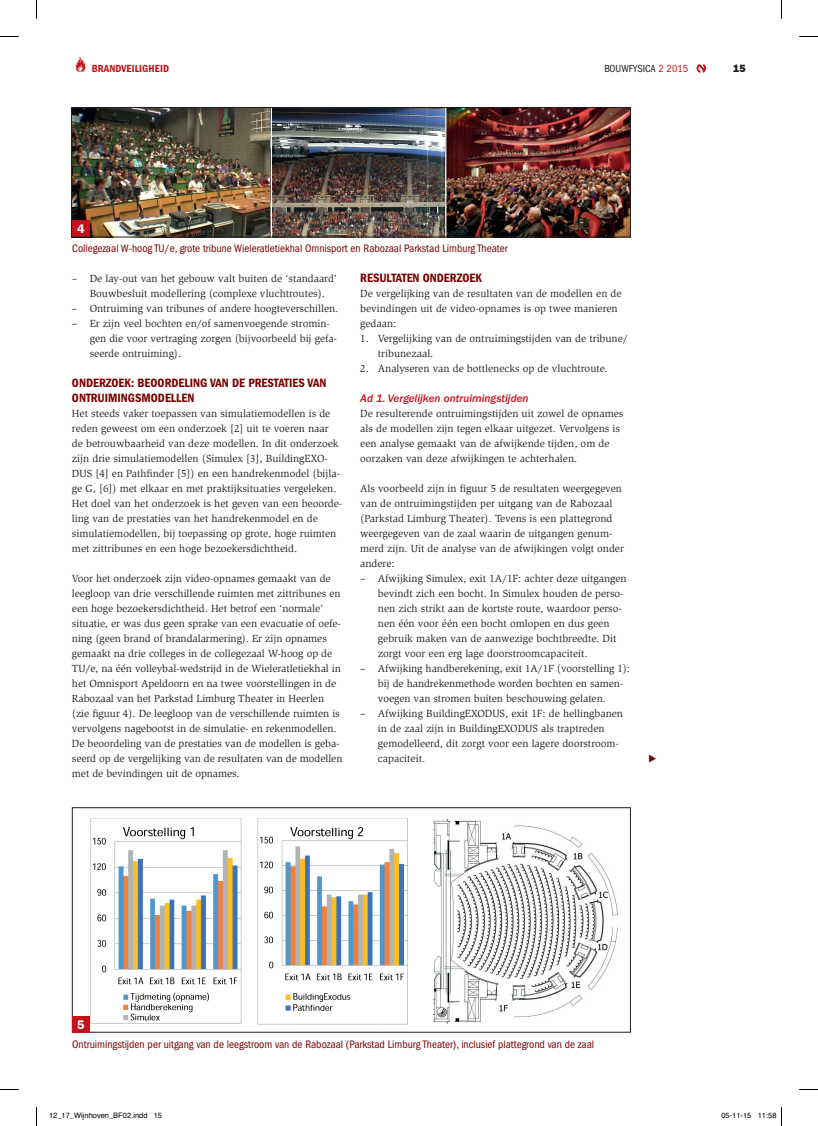
<style>
.page{position:relative;width:818px;height:1126px;background:#fff}
.page>*{position:absolute;margin:0;border:0;box-sizing:border-box;transform-origin:0 0}
.t1{font:12.5px/15px "ITC Franklin Gothic Std Dm Cd";color:#790100}
.t2{font:600 12.5px "ITC Franklin Gothic Std";color:#fff}
.t3{font:condensed 11.25px "ITC Franklin Gothic Std";color:#790100}
.t4{font:11.25px "ITC Franklin Gothic Std Med It";color:#c4121a}
.t5{font:10.62px/15px "Slimbach Std";color:#231f20}
.t6{font:10.62px "ITC Franklin Gothic Std Dm Cd";letter-spacing:.01em;color:#c4121a}
.t7{font:condensed 10.62px "ITC Franklin Gothic Std";color:#231f20}
.t8{font:10.62px "ITC Franklin Gothic Std Hvy";color:#231f20}
.t9{font:7.5px "Helvetica";color:#000}
.s1{color:#c4121a}
</style>
<div class="page">
<svg style="left:696px;top:64px;width:11px;height:9px"></svg>
<div style="left:72px;top:807px;width:558px;height:225px;border:1px solid #231f20"></div>
<img style="left:73px;top:109px;width:197px;height:126px">
<img style="left:272px;top:109px;width:356px;height:126px">
<img style="left:90px;top:818px;width:152px;height:206px">
<img style="left:257px;top:818px;width:151px;height:206px">
<img style="left:433px;top:819px;width:185px;height:205px">
<div style="left:72px;top:220px;width:18px;height:17px;background:#c4121a"></div>
<div style="left:72px;top:1015px;width:18px;height:17px;background:#c4121a"></div>
<hr style="left:445px;top:102px;width:1px;height:138px;background:#fff">
<div style="left:71px;top:107px;width:559px;height:130px;border:1px solid #231f20"></div>
<svg style="left:0;top:36px;width:19px;height:1px"></svg>
<svg style="left:799px;top:36px;width:18px;height:1px"></svg>
<svg style="left:0;top:1089px;width:19px;height:1px"></svg>
<svg style="left:799px;top:1089px;width:18px;height:1px"></svg>
<svg style="left:36px;top:0;width:1px;height:19px"></svg>
<svg style="left:36px;top:1107px;width:1px;height:18px"></svg>
<p class="t6" style="left:72px;top:62px;width:98px">• BRANDVEILIGHEID</p>
<p class="t7" style="left:604px;top:62px;width:85px">BOUWFYSICA <span class="s1">2 2015</span></p>
<p class="t8" style="left:732px;top:62px;width:14px">15</p>
<p class="t2" style="left:77px;top:221px;width:9px">4</p>
<p class="t3" style="left:72px;top:242px;width:436px">Collegezaal W-hoog TU/e, grote tribune Wieleratletiekhal Omnisport en Rabozaal Parkstad Limburg Theater</p>
<p class="t5" style="left:72px;top:271px;width:266px;text-align:center">– De lay-out van het gebouw valt buiten de ‘standaard’<br>Bouwbesluit modellering (complexe vluchtroutes).</p>
<p class="t5" style="left:72px;top:301px;width:268px">– Ontruiming van tribunes of andere hoogteverschillen.</p>
<p class="t5" style="left:90px;top:316px;width:249px;text-indent:-18px">– Er zijn veel bochten en/of samenvoegende stromin&shy;gen die voor vertraging zorgen (bijvoorbeeld bij gefa&shy;seerde ontruiming).</p>
<p class="t1" style="left:72px;top:375px;width:256px">ONDERZOEK: BEOORDELING VAN DE PRESTATIES VAN<br>ONTRUIMINGSMODELLEN</p>
<p class="t5" style="left:72px;top:406px;width:271px">Het steeds vaker toepassen van simulatiemodellen is de reden geweest om een onderzoek [2] uit te voeren naar de betrouwbaarheid van deze modellen. In dit onderzoek zijn drie simulatiemodellen (Simulex [3], BuildingEXO-DUS [4] en Pathfinder [5]) en een handrekenmodel (bijla&shy;ge G, [6]) met elkaar en met praktijksituaties vergeleken.<br>Het doel van het onderzoek is het geven van een beoorde&shy;ling van de prestaties van het handrekenmodel en de simulatiemodellen, bij toepassing op grote, hoge ruimten met zittribunes en een hoge bezoekersdichtheid.</p>
<p class="t5" style="left:72px;top:571px;width:272px">Voor het onderzoek zijn video-opnames gemaakt van de leegloop van drie verschillende ruimten met zittribunes en een hoge bezoekersdichtheid. Het betrof een ‘normale’ situatie, er was dus geen sprake van een evacuatie of oefe&shy;ning (geen brand of brandalarmering). Er zijn opnames gemaakt na drie colleges in de collegezaal W-hoog op de TU/e, na één volleybal-wedstrijd in de Wieleratletiekhal in het Omnisport Apeldoorn en na twee voorstellingen in de Rabozaal van het Parkstad Limburg Theater in Heerlen (zie figuur 4). De leegloop van de verschillende ruimten is vervolgens nagebootst in de simulatie- en rekenmodellen.<br>De beoordeling van de prestaties van de modellen is geba&shy;seerd op de vergelijking van de resultaten van de modellen met de bevindingen uit de opnames.</p>
<p class="t1" style="left:360px;top:270px;width:123px">RESULTATEN ONDERZOEK</p>
<p class="t5" style="left:360px;top:286px;width:263px">De vergelijking van de resultaten van de modellen en de bevindingen uit de video-opnames is op twee manieren gedaan:</p>
<p class="t5" style="left:378px;top:331px;width:251px;text-indent:-18px">1. Vergelijking van de ontruimingstijden van de tribune/ tribunezaal.</p>
<p class="t5" style="left:360px;top:361px;width:249px">2. Analyseren van de bottlenecks op de vluchtroute.</p>
<p class="t4" style="left:360px;top:392px;width:170px">Ad 1. Vergelijken ontruimingstijden</p>
<p class="t5" style="left:360px;top:406px;width:264px">De resulterende ontruimingstijden uit zowel de opnames als de modellen zijn tegen elkaar uitgezet. Vervolgens is een analyse gemaakt van de afwijkende tijden, om de oorzaken van deze afwijkingen te achterhalen.</p>
<p class="t5" style="left:360px;top:481px;width:265px">Als voorbeeld zijn in figuur 5 de resultaten weergegeven van de ontruimingstijden per uitgang van de Rabozaal (Parkstad Limburg Theater). Tevens is een plattegrond weergegeven van de zaal waarin de uitgangen genum&shy;merd zijn. Uit de analyse van de afwijkingen volgt onder andere:</p>
<p class="t5" style="left:378px;top:571px;width:250px;text-indent:-18px">– Afwijking Simulex, exit 1A/1F: achter deze uitgangen bevindt zich een bocht. In Simulex houden de perso&shy;nen zich strikt aan de kortste route, waardoor perso&shy;nen één voor één een bocht omlopen en dus geen gebruik maken van de aanwezige bochtbreedte. Dit zorgt voor een erg lage doorstroomcapaciteit.</p>
<p class="t5" style="left:378px;top:661px;width:253px;text-indent:-18px">– Afwijking handberekening, exit 1A/1F (voorstelling 1): bij de handrekenmethode worden bochten en samen&shy;voegen van stromen buiten beschouwing gelaten.</p>
<p class="t5" style="left:378px;top:706px;width:246px;text-indent:-18px">– Afwijking BuildingEXODUS, exit 1F: de hellingbanen in de zaal zijn in BuildingEXODUS als traptreden gemodelleerd, dit zorgt voor een lagere doorstroom&shy;capaciteit.</p>
<p class="t2" style="left:77px;top:1016px;width:9px">5</p>
<p class="t3" style="left:72px;top:1037px;width:523px">Ontruimingstijden per uitgang van de leegstroom van de Rabozaal (Parkstad Limburg Theater), inclusief plattegrond van de zaal</p>
<p class="t9" style="left:49px;top:1109px;width:114px">12_17_Wijnhoven_BF02.indd 15</p>
<p class="t9" style="left:721px;top:1109px;width:57px">05-11-15 11:58</p>
</div>
